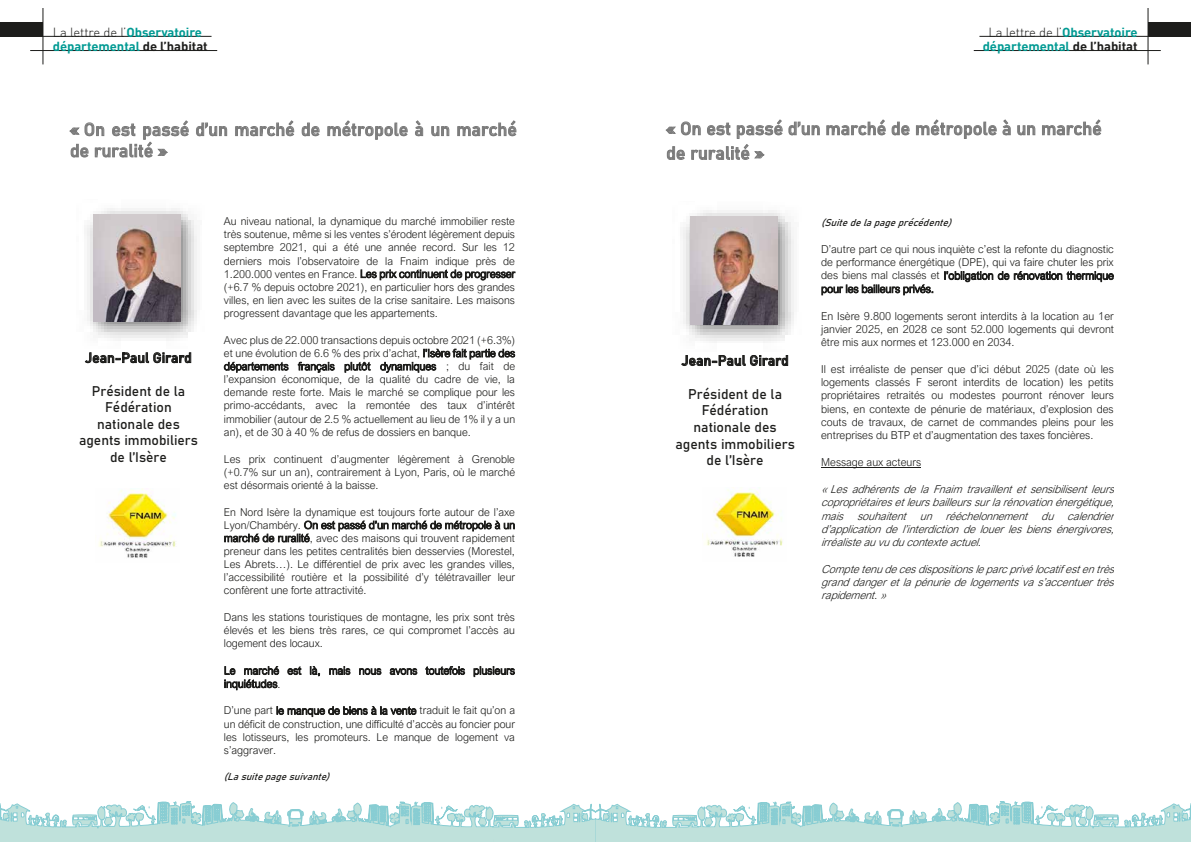
<style>
.page{position:relative;width:1191px;height:842px;background:#fff}
.page>*{position:absolute;margin:0;border:0;box-sizing:border-box;transform-origin:0 0}
.t1{font:300 17.8px/24.6px "Bahnschrift";color:#7b7b7b}
.t2{font:300 17.7px/21.3px "Bahnschrift";color:#7b7b7b}
.t3{font:300 13.9px/16.7px "Bahnschrift";color:#1d1d1b;text-align:center}
.t4{font:300 13.8px/16.6px "Bahnschrift";color:#1d1d1b;text-align:center}
.t5{font:700 13px/14px "DIN";letter-spacing:-.005em;color:#009a93}
.t6{font:300 10.9px/13.1px "Arial Nova";color:#1d1d1b;text-align:justify}
.t7{font:italic 300 10.9px/13.2px "Arial Nova";color:#1d1d1b;text-align:justify}
.t8{font:italic 300 9.9px "Bahnschrift";color:#1d1d1b}
.t9{font:italic 300 9.8px "Bahnschrift";color:#1d1d1b}
.s1{font-weight:300;color:#1d1d1b}
.s2{color:#1d1d1b}
</style>
<div class="page">
<div style="left:0;top:22px;width:43px;height:14px;background:#1d1d1b"></div>
<hr style="left:0;top:36px;width:211px;height:1px;background:#1d1d1b">
<hr style="left:30px;top:50px;width:187px;height:1px;background:#1d1d1b">
<hr style="left:43px;top:8px;width:1px;height:56px;background:#1d1d1b">
<div style="left:1148px;top:22px;width:43px;height:14px;background:#1d1d1b"></div>
<hr style="left:979px;top:36px;width:212px;height:1px;background:#1d1d1b">
<hr style="left:973px;top:50px;width:187px;height:1px;background:#1d1d1b">
<hr style="left:1147px;top:8px;width:1px;height:56px;background:#1d1d1b">
<svg style="left:0;top:801px;width:1191px;height:41px"></svg>
<img style="left:87px;top:208px;width:110px;height:133px">
<img style="left:94px;top:214px;width:87px;height:108px">
<img style="left:98px;top:489px;width:78px;height:69px">
<hr style="left:821px;top:467px;width:100px;height:1px;background:#1d1d1b">
<img style="left:683px;top:210px;width:111px;height:133px">
<img style="left:690px;top:216px;width:88px;height:108px">
<img style="left:702px;top:489px;width:81px;height:68px">
<p class="t5" style="left:53px;top:24px;width:156px"><span class="s1">La lettre de l’</span>Observatoire départemental <span class="s2">de l’habitat</span></p>
<p class="t5" style="left:982px;top:24px;width:156px;text-align:center"><span class="s1">La lettre de l’</span>Observatoire départemental <span class="s2">de l’habitat</span></p>
<h2 class="t2" style="left:70px;top:118px;width:448px">« On est passé d’un marché de métropole à un marché de ruralité »</h2>
<p class="t4" style="left:85px;top:348px;width:108px">Jean-Paul Girard</p>
<p class="t4" style="left:79px;top:382px;width:120px">Président de la<br>Fédération nationale des agents immobiliers de l’Isère</p>
<p class="t6" style="left:224px;top:215px;width:293px">Au niveau national, la dynamique du marché immobilier reste très soutenue, même si les ventes s’érodent légèrement depuis septembre 2021, qui a été une année record. Sur les 12 derniers mois l’observatoire de la Fnaim indique près de 1.200.000 ventes en France. Les prix continuent de progresser (+6.7 % depuis octobre 2021), en particulier hors des grandes villes, en lien avec les suites de la crise sanitaire. Les maisons progressent davantage que les appartements.</p>
<p class="t6" style="left:224px;top:333px;width:293px">Avec plus de 22.000 transactions depuis octobre 2021 (+6.3%) et une évolution de 6.6 % des prix d’achat, l’Isère fait partie des départements français plutôt dynamiques ; du fait de l’expansion économique, de la qualité du cadre de vie, la demande reste forte. Mais le marché se complique pour les primo-accédants, avec la remontée des taux d’intérêt immobilier (autour de 2.5 % actuellement au lieu de 1% il y a un an), et de 30 à 40 % de refus de dossiers en banque.</p>
<p class="t6" style="left:224px;top:452px;width:293px">Les prix continuent d’augmenter légèrement à Grenoble (+0.7% sur un an), contrairement à Lyon, Paris, où le marché est désormais orienté à la baisse.</p>
<p class="t6" style="left:224px;top:505px;width:293px">En Nord Isère la dynamique est toujours forte autour de l’axe Lyon/Chambéry. On est passé d’un marché de métropole à un marché de ruralité, avec des maisons qui trouvent rapidement preneur dans les petites centralités bien desservies (Morestel, Les Abrets…). Le différentiel de prix avec les grandes villes, l’accessibilité routière et la possibilité d’y télétravailler leur confèrent une forte attractivité.</p>
<p class="t6" style="left:224px;top:611px;width:292px">Dans les stations touristiques de montagne, les prix sont très élevés et les biens très rares, ce qui compromet l’accès au logement des locaux.</p>
<p class="t6" style="left:224px;top:664px;width:292px">Le marché est là, mais nous avons toutefois plusieurs inquiétudes.</p>
<p class="t6" style="left:224px;top:704px;width:293px">D’une part le manque de biens à la vente traduit le fait qu’on a un déficit de construction, une difficulté d’accès au foncier pour les lotisseurs, les promoteurs. Le manque de logement va s’aggraver.</p>
<p class="t9" style="left:224px;top:769px;width:111px">(La suitepagesuivante)</p>
<h1 class="t1" style="left:666px;top:115px;width:437px">« On est passé d’un marché de métropole à un marché de ruralité »</h1>
<p class="t3" style="left:681px;top:351px;width:109px">Jean-Paul Girard</p>
<p class="t3" style="left:675px;top:385px;width:121px">Président de la<br>Fédération nationale des agents immobiliers de l’Isère</p>
<p class="t8" style="left:821px;top:215px;width:136px">(Suite delapageprécédente)</p>
<p class="t6" style="left:821px;top:243px;width:294px">D’autre part ce qui nous inquiète c’est la refonte du diagnostic de performance énergétique (DPE), qui va faire chuter les prix des biens mal classés et l’obligation de rénovation thermique pour les bailleurs privés.</p>
<p class="t6" style="left:821px;top:309px;width:294px">En Isère 9.800 logements seront interdits à la location au 1er janvier 2025, en 2028 ce sont 52.000 logements qui devront être mis aux normes et 123.000 en 2034.</p>
<p class="t6" style="left:821px;top:363px;width:294px">Il est irréaliste de penser que d’ici début 2025 (date où les logements classés F seront interdits de location) les petits propriétaires retraités ou modestes pourront rénover leurs biens, en contexte de pénurie de matériaux, d’explosion des couts de travaux, de carnet de commandes pleins pour les entreprises du BTP et d’augmentation des taxes foncières.</p>
<p class="t6" style="left:821px;top:456px;width:101px">Message aux acteurs</p>
<p class="t7" style="left:821px;top:483px;width:298px">« Les adhérents de la Fnaim travaillent et sensibilisent leurs copropriétairesetleursbailleurssurlarénovationénergétique, mais souhaitent un rééchelonnement du calendrier d’application de l’interdiction de louer les biens énergivores, irréalisteauvuducontexteactuel.</p>
<p class="t7" style="left:821px;top:562px;width:298px">Comptetenudecesdispositionsleparcprivélocatifestentrès granddangeretlapénuriedelogementsvas’accentuertrès rapidement. »</p>
</div>
